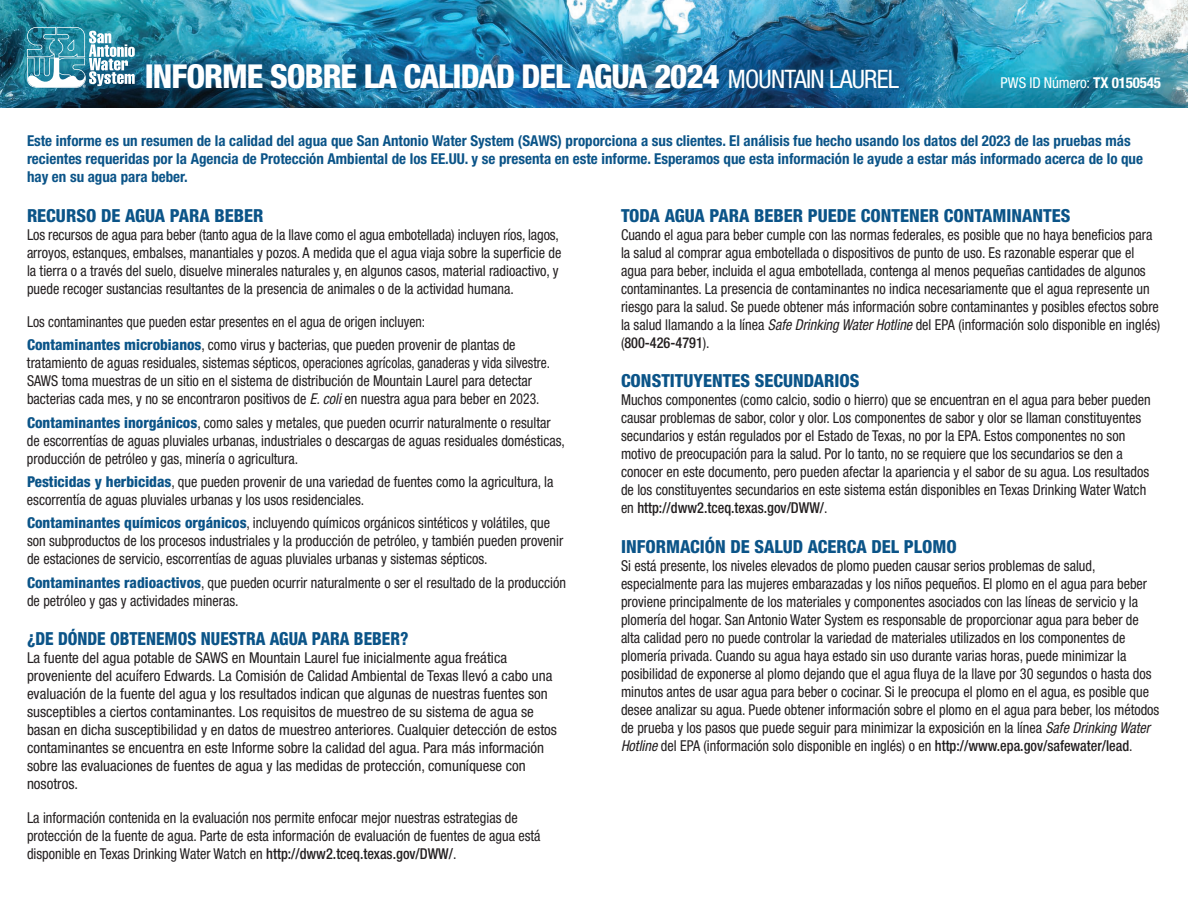
<style>
.page{position:relative;width:1188px;height:918px;background:#fff}
.page>*{position:absolute;margin:0;border:0;box-sizing:border-box;transform-origin:0 0}
.t1{font:800 condensed 33px "Helvetica Neue LT Std";letter-spacing:-.03em;color:#fff}
.t2{font:800 condensed 18px "Helvetica Neue LT Std";color:#0b5488}
.t3{font:800 condensed 18px "Helvetica Neue LT Std";color:#0b5488;scale:.94 1}
.t4{font:condensed 15px/18px "Helvetica Neue LT Std";color:#231f20;scale:.95 1}
.t5{font:condensed 15px/18px "Helvetica Neue LT Std";color:#231f20}
.t6{font:700 condensed 15px/18px "Helvetica Neue LT Std";color:#0b5488}
.t7{font:condensed 15px/23.4px "Helvetica Neue LT Std";color:#231f20;scale:.92 1}
.t8{font:condensed 15px "Helvetica Neue LT Std";letter-spacing:-.005em;color:#fff}
.s1{font-weight:400;font-size:25.5px}
.s2{font-weight:700}
.s3{font-weight:800;color:#0b5488}
.s4{font-style:italic}
.s5{font-weight:500}
</style>
<div class="page">
<img style="left:0;top:0;width:1188px;height:108px">
<div style="left:8px;top:8px;width:145px;height:98px;background:#0b5488;opacity:.5"></div>
<svg style="left:27px;top:27px;width:108px;height:61px"></svg>
<div style="left:141px;top:58px;width:764px;height:36px;background:#0b5488;opacity:.75"></div>
<h1 class="t1" style="left:145px;top:56px;width:756px">INFORME SOBRE LA CALIDAD DEL AGUA 2024 <span class="s1">MOUNTAIN LAUREL</span></h1>
<p class="t8" style="left:1000px;top:74px;width:162px">PWS ID Número: <span class="s2">TX 0150545</span></p>
<p class="t6" style="left:27px;top:131px;width:1118px">Este informe es un resumen de la calidad del agua que San Antonio Water System (SAWS) proporciona a sus clientes. El análisis fue hecho usando los datos del 2023 de las pruebas más recientes requeridas por la Agencia de Protección Ambiental de los EE.UU. y se presenta en este informe. Esperamos que esta información le ayude a estar más informado acerca de lo que hay en su agua para beber.</p>
<p class="t2" style="left:27px;top:204px;width:238px">RECURSO DE AGUA PARA BEBER</p>
<p class="t4" style="left:27px;top:225px;width:564px">Los recursos de agua para beber (tanto agua de la llave como el agua embotellada) incluyen ríos, lagos, arroyos, estanques, embalses, manantiales y pozos. A medida que el agua viaja sobre la superficie de la tierra o a través del suelo, disuelve minerales naturales y, en algunos casos, material radioactivo, y puede recoger sustancias resultantes de la presencia de animales o de la actividad humana.</p>
<p class="t7" style="left:27px;top:310px;width:533px">Los contaminantes que pueden estar presentes en el agua de origen incluyen:<br><span class="s3">Contaminantes microbianos</span>, como virus y bacterias, que pueden provenir de plantas de</p>
<p class="t4" style="left:27px;top:354px;width:552px">tratamiento de aguas residuales, sistemas sépticos, operaciones agrícolas, ganaderas y vida silvestre.<br>SAWS toma muestras de un sitio en el sistema de distribución de Mountain Laurel para detectar bacterias cada mes, y no se encontraron positivos de <span class="s4">E. coli</span> en nuestra agua para beber en 2023.</p>
<p class="t4" style="left:27px;top:413px;width:568px"><span class="s3">Contaminantes inorgánicos</span>, como sales y metales, que pueden ocurrir naturalmente o resultar de escorrentías de aguas pluviales urbanas, industriales o descargas de aguas residuales domésticas, producción de petróleo y gas, minería o agricultura.</p>
<p class="t4" style="left:27px;top:473px;width:556px"><span class="s3">Pesticidas y herbicidas</span>, que pueden provenir de una variedad de fuentes como la agricultura, la escorrentía de aguas pluviales urbanas y los usos residenciales.</p>
<p class="t4" style="left:27px;top:514px;width:566px"><span class="s3">Contaminantes químicos orgánicos</span>, incluyendo químicos orgánicos sintéticos y volátiles, que son subproductos de los procesos industriales y la producción de petróleo, y también pueden provenir de estaciones de servicio, escorrentías de aguas pluviales urbanas y sistemas sépticos.</p>
<p class="t4" style="left:27px;top:573px;width:569px"><span class="s3">Contaminantes radioactivos</span>, que pueden ocurrir naturalmente o ser el resultado de la producción de petróleo y gas y actividades mineras.</p>
<p class="t3" style="left:27px;top:628px;width:407px">¿DE DÓNDE OBTENEMOS NUESTRA AGUA PARA BEBER?</p>
<p class="t5" style="left:27px;top:649px;width:532px">La fuente del agua potable de SAWS en Mountain Laurel fue inicialmente agua freática proveniente del acuífero Edwards. La Comisión de Calidad Ambiental de Texas llevó a cabo una evaluación de la fuente del agua y los resultados indican que algunas de nuestras fuentes son susceptibles a ciertos contaminantes. Los requisitos de muestreo de su sistema de agua se basan en dicha susceptibilidad y en datos de muestreo anteriores. Cualquier detección de estos contaminantes se encuentra en este Informe sobre la calidad del agua. Para más información sobre las evaluaciones de fuentes de agua y las medidas de protección, comuníquese con nosotros.</p>
<p class="t4" style="left:27px;top:808px;width:542px">La información contenida en la evaluación nos permite enfocar mejor nuestras estrategias de protección de la fuente de agua. Parte de esta información de evaluación de fuentes de agua está disponible en Texas Drinking Water Watch en <span class="s5">http://dww2.tceq.texas.gov/DWW/</span>.</p>
<p class="t2" style="left:621px;top:204px;width:451px">TODA AGUA PARA BEBER PUEDE CONTENER CONTAMINANTES</p>
<p class="t4" style="left:621px;top:225px;width:569px">Cuando el agua para beber cumple con las normas federales, es posible que no haya beneficios para la salud al comprar agua embotellada o dispositivos de punto de uso. Es razonable esperar que el agua para beber, incluida el agua embotellada, contenga al menos pequeñas cantidades de algunos contaminantes. La presencia de contaminantes no indica necesariamente que el agua represente un riesgo para la salud. Se puede obtener más información sobre contaminantes y posibles efectos sobre la salud llamando a la línea <span class="s4">Safe Drinking Water Hotline</span> del EPA (información solo disponible en inglés) (<span class="s5">800-426-4791</span>).</p>
<p class="t2" style="left:621px;top:370px;width:240px">CONSTITUYENTES SECUNDARIOS</p>
<p class="t4" style="left:621px;top:391px;width:559px">Muchos componentes (como calcio, sodio o hierro) que se encuentran en el agua para beber pueden causar problemas de sabor, color y olor. Los componentes de sabor y olor se llaman constituyentes secundarios y están regulados por el Estado de Texas, no por la EPA. Estos componentes no son motivo de preocupación para la salud. Por lo tanto, no se requiere que los secundarios se den a conocer en este documento, pero pueden afectar la apariencia y el sabor de su agua. Los resultados de los constituyentes secundarios en este sistema están disponibles en Texas Drinking Water Watch en <span class="s5">http://dww2.tceq.texas.gov/DWW/</span>.</p>
<p class="t2" style="left:621px;top:535px;width:337px">INFORMACIÓN DE SALUD ACERCA DEL PLOMO</p>
<p class="t4" style="left:621px;top:556px;width:568px">Si está presente, los niveles elevados de plomo pueden causar serios problemas de salud, especialmente para las mujeres embarazadas y los niños pequeños. El plomo en el agua para beber proviene principalmente de los materiales y componentes asociados con las líneas de servicio y la plomería del hogar. San Antonio Water System es responsable de proporcionar agua para beber de alta calidad pero no puede controlar la variedad de materiales utilizados en los componentes de plomería privada. Cuando su agua haya estado sin uso durante varias horas, puede minimizar la posibilidad de exponerse al plomo dejando que el agua fluya de la llave por 30 segundos o hasta dos minutos antes de usar agua para beber o cocinar. Si le preocupa el plomo en el agua, es posible que desee analizar su agua. Puede obtener información sobre el plomo en el agua para beber, los métodos de prueba y los pasos que puede seguir para minimizar la exposición en la línea <span class="s4">Safe Drinking Water Hotline</span> del EPA (información solo disponible en inglés) o en <span class="s5">http://www.epa.gov/safewater/lead</span>.</p>
</div>
